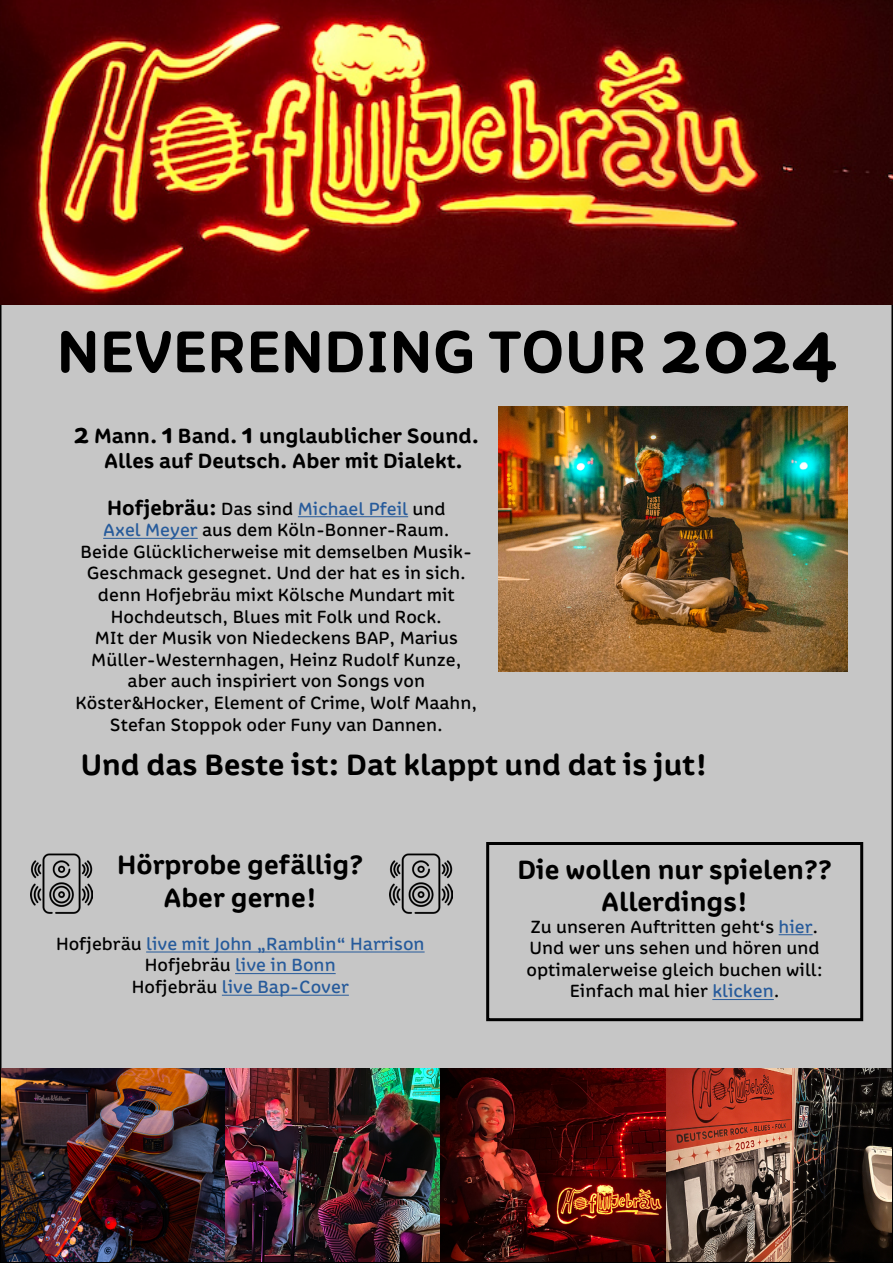
<style>
.page{position:relative;width:893px;height:1263px;background:#fff}
.page>*{position:absolute;margin:0;border:0;box-sizing:border-box;transform-origin:0 0}
.t1{font:700 60px "Colette";color:#000}
.t2{font:700 30px "Colette";color:#000}
.t3{font:700 27px/32.4px "Colette";color:#000;text-align:center}
.t4{font:700 21px/25.2px "Colette";color:#000}
.t5{font:18px/21.6px "Colette";color:#000;text-align:center}
.t6{font:18px/21.6px "Colette";color:#275b9b;text-align:center}
.s1{font-size:72px}
.s2{font-size:27px}
.s3{font-weight:700;font-size:21px}
.s4{color:#275b9b}
.s5{color:#000}
</style>
<div class="page">
<div style="left:1px;top:1px;width:891px;height:1261px;background:#c6c6c6"></div>
<img style="left:0;top:0;width:893px;height:304px">
<hr style="left:298px;top:516px;width:110px;height:1px;background:#275b9b">
<hr style="left:103px;top:538px;width:95px;height:1px;background:#275b9b">
<img style="left:499px;top:406px;width:349px;height:266px">
<img style="left:2px;top:1068px;width:889px;height:193px">
<hr style="left:779px;top:934px;width:34px;height:1px;background:#275b9b">
<hr style="left:712px;top:999px;width:62px;height:1px;background:#275b9b">
<div style="left:486px;top:842px;width:377px;height:179px;border:3px solid #000"></div>
<hr style="left:146px;top:952px;width:279px;height:1px;background:#275b9b">
<hr style="left:235px;top:973px;width:101px;height:1px;background:#275b9b">
<hr style="left:222px;top:995px;width:127px;height:1px;background:#275b9b">
<img style="left:30px;top:853px;width:62px;height:61px">
<img style="left:390px;top:853px;width:62px;height:61px">
<h1 class="t1" style="left:57px;top:311px;width:781px">NEVERENDING TOUR <span class="s1">2024</span></h1>
<p class="t4" style="left:104px;top:422px;width:377px;text-indent:-30px"><span class="s2">2</span> Mann. <span class="s2">1</span> Band. <span class="s2">1</span> unglaublicher Sound.<br>Alles auf Deutsch. Aber mit Dialekt.</p>
<p class="t5" style="left:76px;top:497px;width:403px"><span class="s3">Hofjebräu:</span> Das sind <span class="s4">Michael Pfeil</span> und<br><span class="s4">Axel Meyer</span> aus dem Köln-Bonner-Raum.<br>Beide Glücklicherweise mit demselben Musik-Geschmack gesegnet. Und der hat es in sich. denn Hofjebräu mixt Kölsche Mundart mit Hochdeutsch, Blues mit Folk und Rock.<br>MIt der Musik von Niedeckens BAP, Marius Müller-Westernhagen, Heinz Rudolf Kunze, aber auch inspiriert von Songs von Köster&amp;Hocker, Element of Crime, Wolf Maahn, Stefan Stoppok oder Funy van Dannen.</p>
<h2 class="t2" style="left:81px;top:744px;width:628px">Und das Beste ist: Dat klappt und dat is jut!</h2>
<h3 class="t3" style="left:117px;top:848px;width:248px">Hörprobe gefällig?<br>Aber gerne!</h3>
<p class="t6" style="left:56px;top:932px;width:370px"><span class="s5">Hofjebräu</span> live mit John „Ramblin“ Harrison<br><span class="s5">Hofjebräu</span> live in Bonn<br><span class="s5">Hofjebräu</span> live Bap-Cover</p>
<h3 class="t3" style="left:517px;top:852px;width:316px">Die wollen nur spielen??<br>Allerdings!</h3>
<p class="t5" style="left:526px;top:915px;width:298px">Zu unseren Auftritten geht‘s <span class="s4">hier</span>.<br>Und wer uns sehen und hören und optimalerweise gleich buchen will:<br>Einfach mal hier <span class="s4">klicken</span>.</p>
</div>
